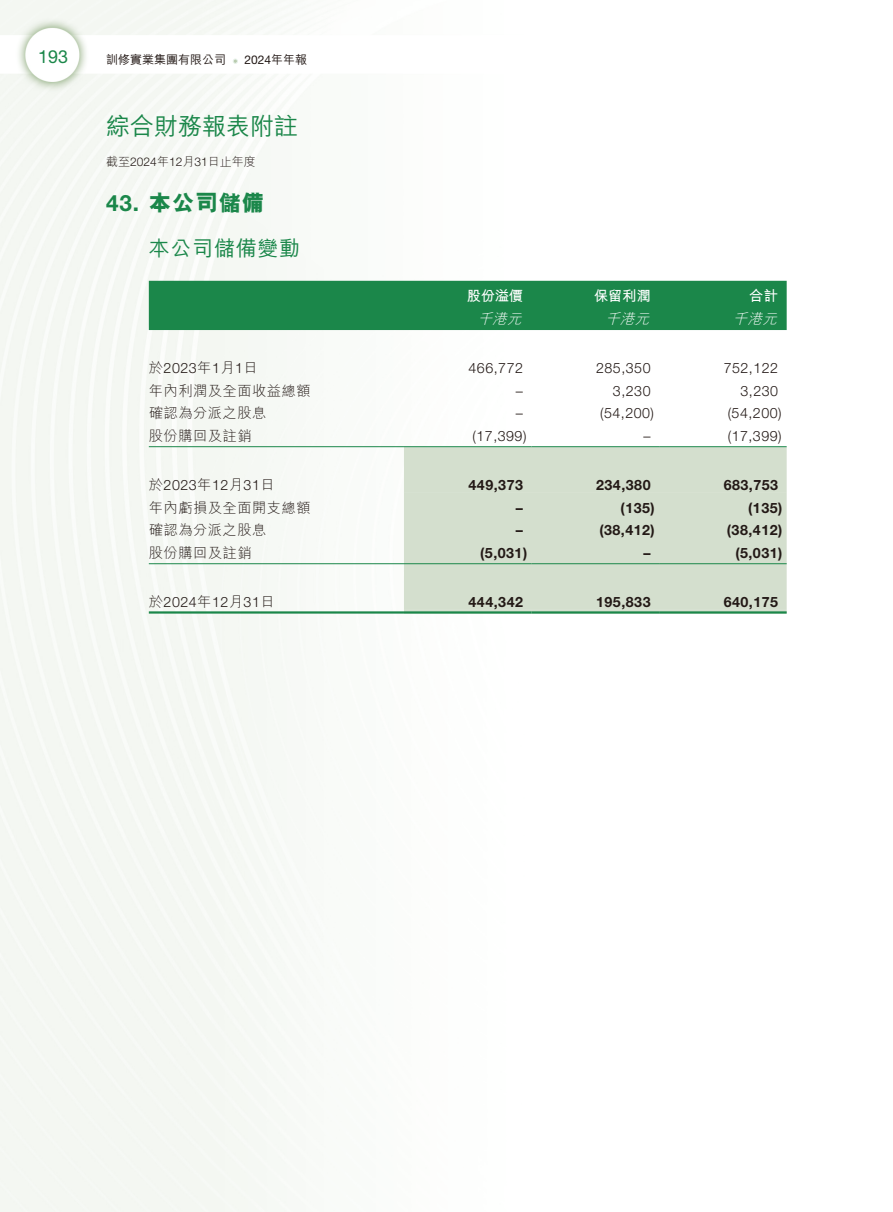
<style>
.page{position:relative;width:893px;height:1212px;background:#fff}
.page>*{position:absolute;margin:0;border:0;box-sizing:border-box;transform-origin:0 0}
.t1{font:500 24px "M Hei HK";color:#1b874a}
.t2{font:800 22.5px "M Hei HK";letter-spacing:.035em;color:#1b874a}
.t3{font:500 21px "M Hei HK";letter-spacing:.035em;color:#1b874a}
.t4{font:18px "Helvetica Neue LT Std";color:#1b874a}
.t5{font:300 14.25px "Helvetica Neue LT Std";letter-spacing:.035em;color:#231916}
.t6{font:700 14.25px "Helvetica Neue LT Std";letter-spacing:.035em;color:#231916}
.t7{font:300 14.25px "M Hei HK";letter-spacing:.035em;color:#231916}
.t8{font:700 14.25px "M Hei HK";letter-spacing:-.01em;color:#fff}
.t9{font:italic 300 14.25px "M Hei HK";color:#fff}
.t10{font:300 12px "M Hei HK";color:#231916}
.t11{font:500 12px "M Hei HK";color:#231916}
.t12{font:12px "Helvetica Neue LT Std";color:#231916}
.s1{font-family:"M Hei HK";font-weight:500}
.s2{font-family:"Helvetica Neue LT Std"}
.s3{font-family:"Helvetica Neue LT Std";font-weight:700}
.s4{font-family:"M Hei HK"}
</style>
<div class="page">
<svg style="left:233px;top:59px;width:5px;height:5px"></svg>
<div style="left:149px;top:281px;width:638px;height:49px;background:#1b874a"></div>
<div style="left:404px;top:447px;width:383px;height:164px;background:#d4dfce"></div>
<div style="left:404px;top:492px;width:383px;height:117px;background:#d4dfce"></div>
<hr style="left:149px;top:446px;width:255px;height:1px;background:#1b874a">
<hr style="left:404px;top:446px;width:127px;height:1px;background:#1b874a">
<hr style="left:531px;top:446px;width:128px;height:1px;background:#1b874a">
<hr style="left:659px;top:446px;width:128px;height:1px;background:#1b874a">
<hr style="left:149px;top:563px;width:255px;height:1px;background:#1b874a">
<hr style="left:404px;top:563px;width:127px;height:1px;background:#1b874a">
<hr style="left:531px;top:563px;width:128px;height:1px;background:#1b874a">
<hr style="left:659px;top:563px;width:128px;height:1px;background:#1b874a">
<hr style="left:149px;top:611px;width:255px;height:3px;background:#1b874a">
<hr style="left:404px;top:611px;width:127px;height:3px;background:#1b874a">
<hr style="left:531px;top:611px;width:128px;height:3px;background:#1b874a">
<hr style="left:659px;top:611px;width:128px;height:3px;background:#1b874a">
<p class="t4" style="left:38px;top:46px;width:32px">193</p>
<p class="t11" style="left:106px;top:50px;width:121px">訓修實業集團有限公司</p>
<p class="t12" style="left:244px;top:52px;width:64px">2024<span class="s1">年年報</span></p>
<h1 class="t1" style="left:106px;top:108px;width:193px">綜合財務報表附註</h1>
<p class="t10" style="left:106px;top:155px;width:151px">截至<span class="s2">2024</span>年<span class="s2">12</span>月<span class="s2">31</span>日止年度</p>
<h2 class="t2" style="left:106px;top:192px;width:160px"><span class="s3">43.</span> 本公司儲備</h2>
<h3 class="t3" style="left:149px;top:233px;width:153px">本公司儲備變動</h3>
<p class="t5" style="left:149px;top:359px;width:111px"><span class="s4">於</span>2023<span class="s4">年 月</span>1 <span class="s4">日</span>1</p>
<p class="t7" style="left:149px;top:383px;width:163px">年內利潤及全面收益總額</p>
<p class="t7" style="left:149px;top:406px;width:119px">確認為分派之股息</p>
<p class="t7" style="left:149px;top:428px;width:104px">股份購回及註銷</p>
<p class="t5" style="left:149px;top:476px;width:127px"><span class="s4">於</span>2023<span class="s4">年</span>12<span class="s4">月</span>31<span class="s4">日</span></p>
<p class="t7" style="left:149px;top:500px;width:163px">年內虧損及全面開支總額</p>
<p class="t7" style="left:149px;top:523px;width:119px">確認為分派之股息</p>
<p class="t7" style="left:149px;top:545px;width:104px">股份購回及註銷</p>
<p class="t5" style="left:149px;top:593px;width:127px"><span class="s4">於</span>2024<span class="s4">年</span>12<span class="s4">月</span>31<span class="s4">日</span></p>
<p class="t8" style="left:467px;top:286px;width:58px">股份溢價</p>
<p class="t8" style="left:594px;top:286px;width:58px">保留利潤</p>
<p class="t8" style="left:749px;top:286px;width:30px">合計</p>
<p class="t9" style="left:478px;top:311px;width:49px">千港元</p>
<p class="t9" style="left:605px;top:311px;width:49px">千港元</p>
<p class="t9" style="left:733px;top:311px;width:49px">千港元</p>
<p class="t5" style="left:469px;top:359px;width:56px">466,772</p>
<p class="t5" style="left:596px;top:359px;width:56px">285,350</p>
<p class="t5" style="left:724px;top:359px;width:56px">752,122</p>
<p class="t5" style="left:516px;top:382px;width:9px">–</p>
<p class="t5" style="left:613px;top:382px;width:39px">3,230</p>
<p class="t5" style="left:740px;top:382px;width:39px">3,230</p>
<p class="t5" style="left:516px;top:404px;width:9px">–</p>
<p class="t5" style="left:600px;top:404px;width:55px">)54,200(</p>
<p class="t5" style="left:728px;top:404px;width:55px">)54,200(</p>
<p class="t5" style="left:473px;top:427px;width:55px">)17,399(</p>
<p class="t5" style="left:643px;top:427px;width:9px">–</p>
<p class="t5" style="left:728px;top:427px;width:55px">)17,399(</p>
<p class="t6" style="left:469px;top:476px;width:56px">449,373</p>
<p class="t6" style="left:596px;top:476px;width:56px">234,380</p>
<p class="t6" style="left:724px;top:476px;width:56px">683,753</p>
<p class="t6" style="left:516px;top:499px;width:9px">–</p>
<p class="t6" style="left:621px;top:499px;width:36px">)135(</p>
<p class="t6" style="left:748px;top:499px;width:36px">)135(</p>
<p class="t6" style="left:516px;top:521px;width:9px">–</p>
<p class="t6" style="left:599px;top:521px;width:57px">)38,412(</p>
<p class="t6" style="left:727px;top:521px;width:57px">)38,412(</p>
<p class="t6" style="left:480px;top:544px;width:49px">)5,031(</p>
<p class="t6" style="left:643px;top:544px;width:9px">–</p>
<p class="t6" style="left:735px;top:544px;width:49px">)5,031(</p>
<p class="t6" style="left:469px;top:593px;width:56px">444,342</p>
<p class="t6" style="left:596px;top:593px;width:56px">195,833</p>
<p class="t6" style="left:724px;top:593px;width:56px">640,175</p>
</div>
